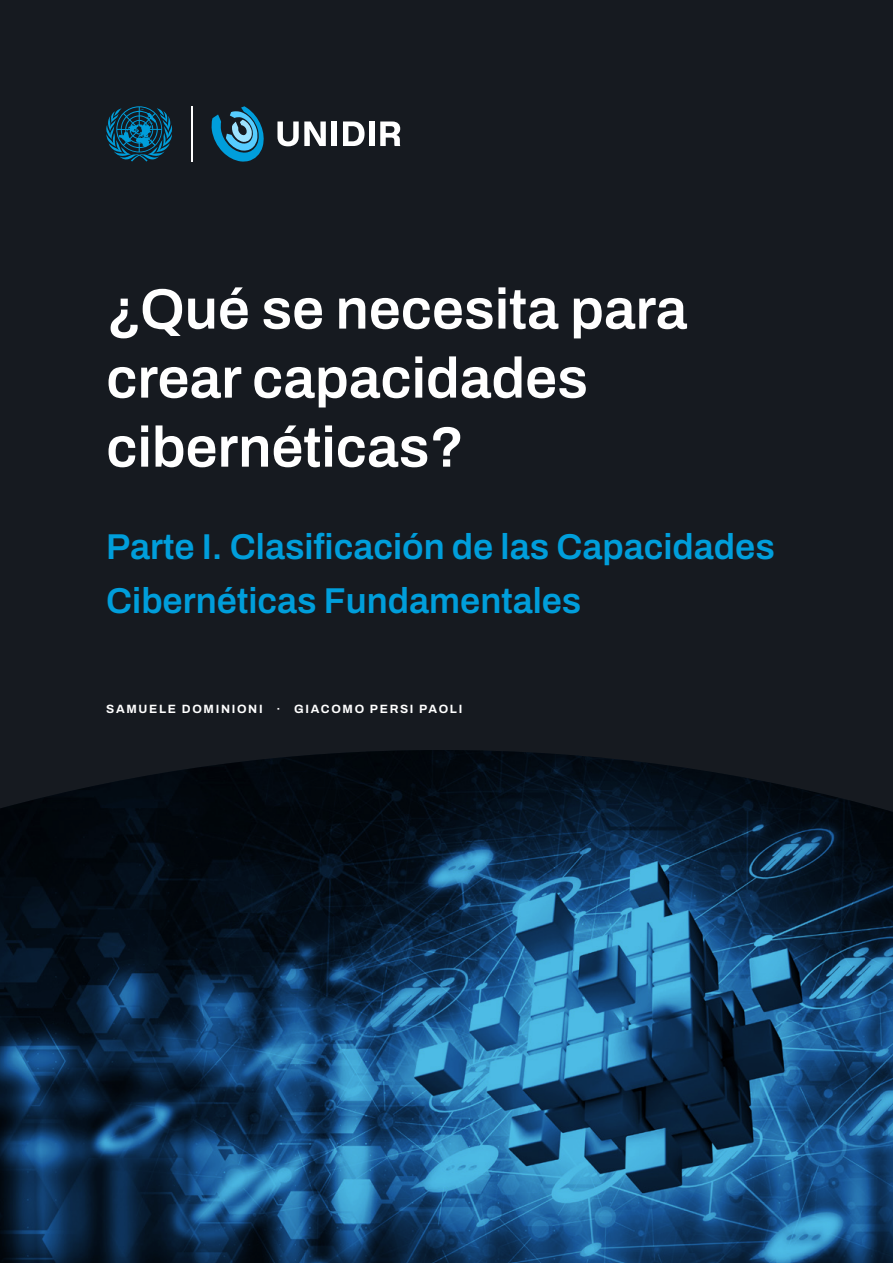
<style>
.page{position:relative;width:893px;height:1263px;background:#161a20}
.page>*{position:absolute;margin:0;border:0;box-sizing:border-box;transform-origin:0 0}
.t1{font:600 57px/69px "Archivo";color:#fff}
.t2{font:600 36px/54px "Archivo";color:#009edb}
.t3{font:700 12px "Archivo";letter-spacing:.14em;color:#fff}
</style>
<div class="page">
<svg style="left:0;top:750px;width:893px;height:513px;background:#133959"></svg>
<svg style="left:106px;top:106px;width:67px;height:56px"></svg>
<hr style="left:191px;top:106px;width:1px;height:56px;background:#fff">
<svg style="left:211px;top:106px;width:53px;height:56px"></svg>
<svg style="left:277px;top:121px;width:49px;height:25px"></svg>
<div style="left:332px;top:121px;width:5px;height:25px;background:#fff"></div>
<svg style="left:343px;top:121px;width:22px;height:25px"></svg>
<div style="left:369px;top:121px;width:5px;height:25px;background:#fff"></div>
<svg style="left:380px;top:121px;width:20px;height:25px"></svg>
<h1 class="t1" style="left:106px;top:274px;width:582px">¿Qué se necesita para crear capacidades cibernéticas?</h1>
<p class="t2" style="left:106px;top:519px;width:670px">Parte I. Clasificación de las Capacidades<br>Cibernéticas Fundamentales</p>
<p class="t3" style="left:106px;top:700px;width:357px">SAMUELE DOMINIONI · GIACOMO PERSI PAOLI</p>
</div>
